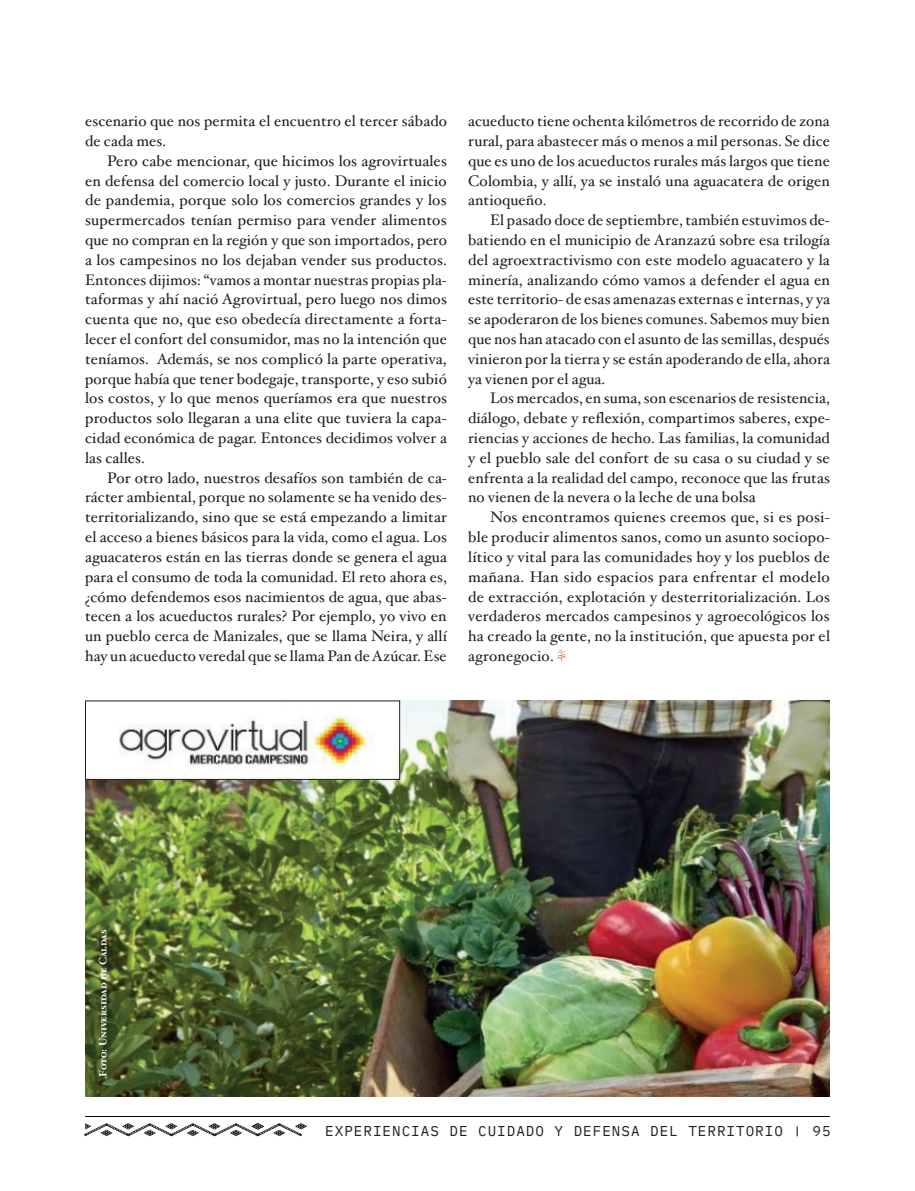
<style>
.page{position:relative;width:915px;height:1191px;background:#fff}
.page>*{position:absolute;margin:0;border:0;box-sizing:border-box;transform-origin:0 0}
.t1{font:15.3px/19.8px "Hoefler Text";letter-spacing:.01em;color:#231f20;text-align:justify}
.t2{font:14.25px "IBM Plex Mono";letter-spacing:.07em;color:#231f20}
.t3{font:10.5px "Hoefler Text Bold SC";color:#fff}
</style>
<div class="page">
<hr style="left:85px;top:1116px;width:744px;height:1px;background:#000001">
<svg style="left:84px;top:1123px;width:223px;height:14px"></svg>
<svg style="left:557px;top:649px;width:8px;height:12px"></svg>
<img style="left:85px;top:700px;width:744px;height:396px">
<p class="t1" style="left:85px;top:112px;width:363px">escenario que nos permita el encuentro el tercer sábado de cada mes.</p>
<p class="t1" style="left:85px;top:151px;width:363px;text-indent:22px">Pero cabe mencionar, que hicimos los agrovirtuales en defensa del comercio local y justo. Durante el inicio de pandemia, porque solo los comercios grandes y los supermercados tenían permiso para vender alimentos que no compran en la región y que son importados, pero a los campesinos no los dejaban vender sus productos.<br>Entonces dijimos: “vamos a montar nuestras propias pla&shy;taformas y ahí nació Agrovirtual, pero luego nos dimos cuenta que no, que eso obedecía directamente a forta&shy;lecer el confort del consumidor, mas no la intención que teníamos. Además, se nos complicó la parte operativa, porque había que tener bodegaje, transporte, y eso subió los costos, y lo que menos queríamos era que nuestros productos solo llegaran a una elite que tuviera la capa&shy;cidad económica de pagar. Entonces decidimos volver a las calles.</p>
<p class="t1" style="left:85px;top:468px;width:363px;text-indent:22px">Por otro lado, nuestros desafíos son también de ca&shy;rácter ambiental, porque no solamente se ha venido des&shy;territorializando, sino que se está empezando a limitar el acceso a bienes básicos para la vida, como el agua. Los aguacateros están en las tierras donde se genera el agua para el consumo de toda la comunidad. El reto ahora es, ¿cómo defendemos esos nacimientos de agua, que abas&shy;tecen a los acueductos rurales? Por ejemplo, yo vivo en un pueblo cerca de Manizales, que se llama Neira, y allí hay un acueducto veredal que se llama Pan de Azúcar. Ese</p>
<p class="t1" style="left:468px;top:112px;width:363px">acueducto tiene ochenta kilómetros de recorrido de zona rural, para abastecer más o menos a mil personas. Se dice que es uno de los acueductos rurales más largos que tiene Colombia, y allí, ya se instaló una aguacatera de origen antioqueño.</p>
<p class="t1" style="left:468px;top:211px;width:363px;text-indent:22px">El pasado doce de septiembre, también estuvimos de&shy;batiendo en el municipio de Aranzazú sobre esa trilogía del agroextractivismo con este modelo aguacatero y la minería, analizando cómo vamos a defender el agua en este territorio- de esas amenazas externas e internas, y ya se apoderaron de los bienes comunes. Sabemos muy bien que nos han atacado con el asunto de las semillas, después vinieron por la tierra y se están apoderando de ella, ahora ya vienen por el agua.</p>
<p class="t1" style="left:468px;top:389px;width:363px;text-indent:22px">Los mercados, en suma, son escenarios de resistencia, diálogo, debate y reflexión, compartimos saberes, expe&shy;riencias y acciones de hecho. Las familias, la comunidad y el pueblo sale del confort de su casa o su ciudad y se enfrenta a la realidad del campo, reconoce que las frutas no vienen de la nevera o la leche de una bolsa</p>
<p class="t1" style="left:468px;top:508px;width:363px;text-indent:22px">Nos encontramos quienes creemos que, si es posi&shy;ble producir alimentos sanos, como un asunto sociopo&shy;lítico y vital para las comunidades hoy y los pueblos de mañana. Han sido espacios para enfrentar el modelo de extracción, explotación y desterritorialización. Los verdaderos mercados campesinos y agroecológicos los ha creado la gente, no la institución, que apuesta por el agronegocio.</p>
<p class="t3" style="left:96px;top:1076px;width:149px;rotate:-90deg">Foto: Universidad de Caldas</p>
<p class="t2" style="left:325px;top:1120px;width:459px">EXPERIENCIAS DE CUIDADO Y DEFENSA DEL TERRITORIO</p>
<p class="t2" style="left:812px;top:1120px;width:20px">95</p>
</div>
